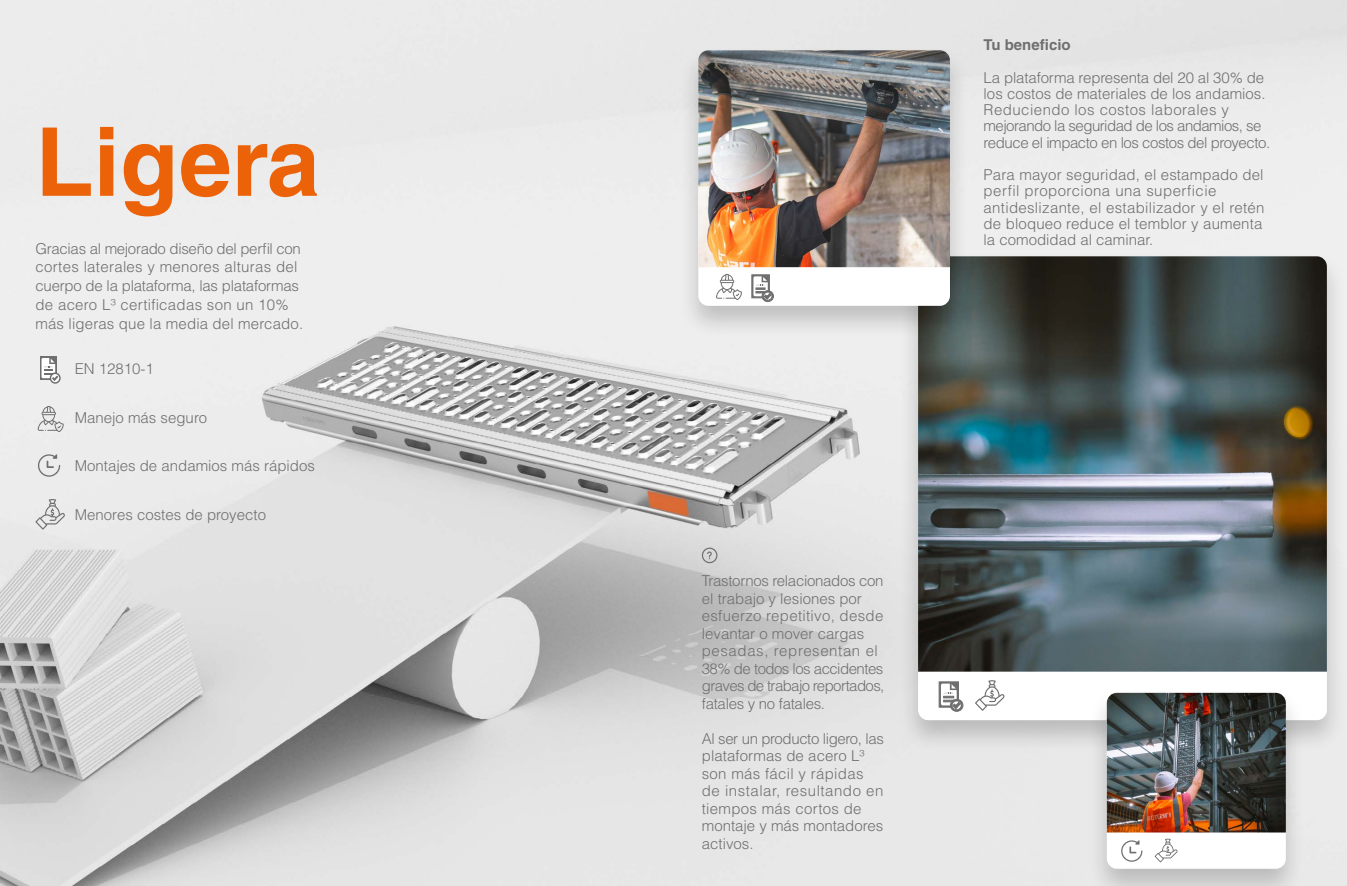
<style>
.page{position:relative;width:1347px;height:886px;background:#fff}
.page>*{position:absolute;margin:0;border:0;box-sizing:border-box;transform-origin:0 0}
.t1{font:700 95px "Helvetica LT Std";color:#ec6209}
.t2{font:300 15px/16.2px "Helvetica LT Std";color:#706f6f}
.t3{font:300 15px/17.5px "Helvetica LT Std";letter-spacing:-.02em;color:#706f6f}
.t4{font:700 15px "Helvetica LT Std";color:#706f6f}
</style>
<div class="page">
<img style="left:0;top:0;width:1346px;height:886px">
<div style="left:898px;top:251px;width:448px;height:503px;background:#000;opacity:.2"></div>
<div style="left:918px;top:256px;width:408px;height:464px;background:#fff;border-radius:10px"></div>
<img style="left:918px;top:256px;width:408px;height:416px">
<div style="left:1086px;top:687px;width:219px;height:199px;background:#000;opacity:.2"></div>
<div style="left:1106px;top:693px;width:179px;height:176px;background:#fff;border-radius:10px"></div>
<img style="left:1106px;top:693px;width:179px;height:139px">
<div style="left:678px;top:45px;width:292px;height:295px;background:#000;opacity:.2"></div>
<div style="left:698px;top:50px;width:252px;height:256px;background:#fff;border-radius:10px"></div>
<img style="left:698px;top:50px;width:252px;height:217px">
<svg style="left:716px;top:274px;width:26px;height:26px"></svg>
<svg style="left:975px;top:680px;width:29px;height:31px"></svg>
<div style="left:939px;top:682px;width:19px;height:25px;background:#706f6f"></div>
<svg style="left:941px;top:683px;width:22px;height:28px"></svg>
<svg style="left:1121px;top:840px;width:21px;height:22px"></svg>
<svg style="left:1154px;top:839px;width:23px;height:23px"></svg>
<svg style="left:751px;top:275px;width:18px;height:23px"></svg>
<svg style="left:753px;top:276px;width:20px;height:26px"></svg>
<svg style="left:38px;top:406px;width:26px;height:26px"></svg>
<svg style="left:38px;top:454px;width:22px;height:23px"></svg>
<svg style="left:35px;top:499px;width:30px;height:31px"></svg>
<svg style="left:40px;top:356px;width:17px;height:24px"></svg>
<svg style="left:42px;top:358px;width:19px;height:26px"></svg>
<svg style="left:701px;top:548px;width:16px;height:15px"></svg>
<h1 class="t1" style="left:35px;top:125px;width:286px">Ligera</h1>
<p class="t2" style="left:35px;top:239px;width:269px;line-height:18.8px">Gracias al mejorado diseño del perfil con cortes laterales y menores alturas del cuerpo de la plataforma, las plataformas de acero L³ certificadas son un 10% más ligeras que la media del mercado.</p>
<p class="t2" style="left:75px;top:361px;width:81px">EN 12810-1</p>
<p class="t2" style="left:75px;top:409px;width:134px">Manejo más seguro</p>
<p class="t2" style="left:75px;top:458px;width:242px">Montajes de andamios más rápidos</p>
<p class="t2" style="left:75px;top:506px;width:193px">Menores costes de proyecto</p>
<p class="t4" style="left:983px;top:39px;width:89px">Tu beneficio</p>
<p class="t2" style="left:983px;top:69px;width:288px">La plataforma representa del 20 al 30% de los costos de materiales de los andamios.<br>Reduciendo los costos laborales y mejorando la seguridad de los andamios, se reduce el impacto en los costos del proyecto.</p>
<p class="t2" style="left:983px;top:167px;width:282px">Para mayor seguridad, el estampado del perfil proporciona una superficie antideslizante, el estabilizador y el retén de bloqueo reduce el temblor y aumenta la comodidad al caminar.</p>
<p class="t3" style="left:702px;top:572px;width:184px">Trastornos relacionados con el trabajo y lesiones por esfuerzo repetitivo, desde levantar o mover cargas pesadas, representan el<br>38% de todos los accidentes graves de trabajo reportados, fatales y no fatales.</p>
<p class="t2" style="left:702px;top:730px;width:183px;line-height:17.5px">Al ser un producto ligero, las plataformas de acero L³ son más fácil y rápidas de instalar, resultando en tiempos más cortos de montaje y más montadores activos.</p>
</div>
